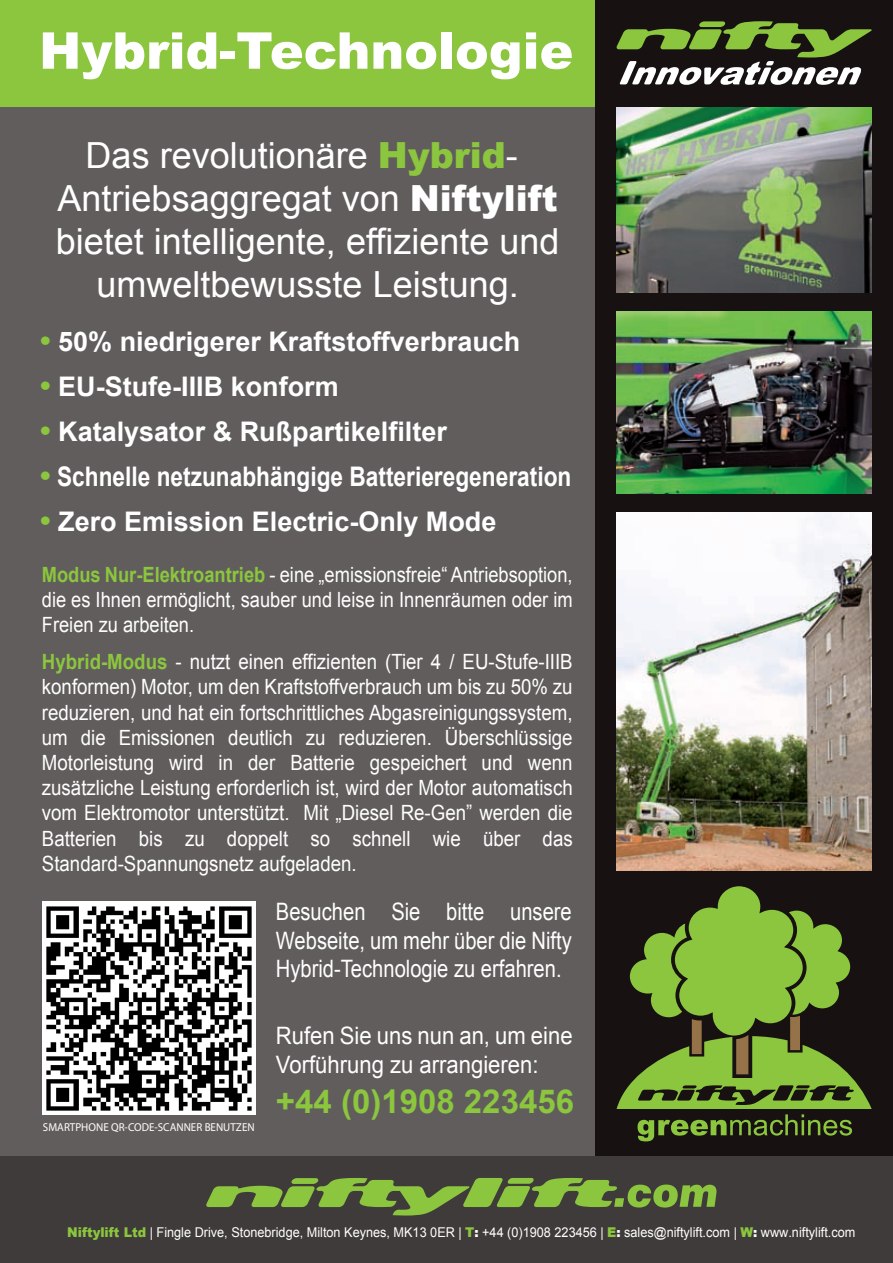
<style>
.page{position:relative;width:893px;height:1263px;background:#615d5c}
.page>*{position:absolute;margin:0;border:0;box-sizing:border-box;transform-origin:0 0}
.t1{font:900 50.7px "Arial";color:#fff}
.t2{font:36px/43.2px "Arial";color:#fff;text-align:center}
.t3{font:700 33px "Arial";color:#8bc63e}
.t4{font:700 27px "Arial";color:#fff}
.t5{font:700 27px "Arial";color:#fff;scale:.84 1}
.t6{font:24px/28.8px "Arial";color:#fff;text-align:justify;scale:.84 1}
.t7{font:24px/28.8px "Arial";color:#fff;scale:.92 1}
.t8{font:21px/25.2px "Arial";color:#fff;text-align:justify;scale:.89 1}
.t9{font:21px/25.2px "Arial";color:#fff;text-align:justify;scale:.87 1}
.t10{font:13.5px "Arial";color:#fff;scale:.94 1}
.t11{font:11.55px "Myriad";color:#fff;scale:.96 1}
.s1{font-weight:900;color:#8bc63e}
.s2{font-weight:900}
.s3{font-size:30px;color:#8bc63e}
.s4{font-weight:700;color:#8bc63e}
</style>
<div class="page">
<div style="left:0;top:0;width:893px;height:106px;background:#8bc63e"></div>
<div style="left:595px;top:0;width:298px;height:1263px;background:#171111"></div>
<div style="left:0;top:1157px;width:893px;height:106px;background:#3f3b3a"></div>
<img style="left:43px;top:901px;width:212px;height:213px">
<svg style="left:617px;top:886px;width:255px;height:255px"></svg>
<img style="left:617px;top:513px;width:255px;height:357px">
<img style="left:617px;top:311px;width:255px;height:182px">
<img style="left:617px;top:107px;width:255px;height:185px">
<svg style="left:206px;top:1178px;width:510px;height:37px"></svg>
<svg style="left:616px;top:21px;width:256px;height:64px"></svg>
<h1 class="t1" style="left:39px;top:14px;width:536px">Hybrid-Technologie</h1>
<h2 class="t2" style="left:56px;top:134px;width:505px">Das revolutionäre <span class="s1">Hybrid</span>-<br>Antriebsaggregat von <span class="s2">Niftylift </span>bietet intelligente, effiziente und umweltbewusste Leistung.</h2>
<p class="t4" style="left:40px;top:324px;width:482px"><span class="s3">•</span> 50% niedrigerer Kraftstoffverbrauch</p>
<p class="t4" style="left:40px;top:369px;width:300px"><span class="s3">•</span> EU-Stufe-IIIB konform</p>
<p class="t4" style="left:40px;top:414px;width:408px"><span class="s3">•</span> Katalysator &amp; Rußpartikelfilter</p>
<p class="t5" style="left:40px;top:459px;width:634px"><span class="s3">•</span> Schnelle netzunabhängige Batterieregeneration</p>
<p class="t4" style="left:40px;top:504px;width:458px"><span class="s3">•</span> Zero Emission Electric-Only Mode</p>
<p class="t9" style="left:42px;top:562px;width:612px"><span class="s4">Modus Nur-Elektroantrieb</span> - eine „emissionsfreie“ Antriebsoption, die es Ihnen ermöglicht, sauber und leise in Innenräumen oder im Freien zu arbeiten.</p>
<p class="t8" style="left:42px;top:649px;width:598px"><span class="s4">Hybrid-Modus</span> - nutzt einen effizienten (Tier 4 / EU-Stufe-IIIB konformen) Motor, um den Kraftstoffverbrauch um bis zu 50% zu reduzieren, und hat ein fortschrittliches Abgasreinigungssystem, um die Emissionen deutlich zu reduzieren. Überschlüssige Motorleistung wird in der Batterie gespeichert und wenn zusätzliche Leistung erforderlich ist, wird der Motor automatisch vom Elektromotor unterstützt. Mit „Diesel Re-Gen” werden die Batterien bis zu doppelt so schnell wie über das Standard-Spannungsnetz aufgeladen.</p>
<p class="t6" style="left:276px;top:897px;width:354px">Besuchen Sie bitte unsere Webseite, um mehr über die Nifty Hybrid-Technologie zu erfahren.</p>
<p class="t11" style="left:43px;top:1122px;width:222px">SMARTPHONE QR-CODE-SCANNER BENUTZEN</p>
<p class="t7" style="left:276px;top:1021px;width:324px">Rufen Sie uns nun an, um eine<br>Vorführung zu arrangieren:</p>
<h3 class="t3" style="left:276px;top:1079px;width:300px">+44 (0)1908 223456</h3>
<p class="t10" style="left:67px;top:1224px;width:840px"><span class="s1">Niftylift Ltd</span> | Fingle Drive, Stonebridge, Milton Keynes, MK13 0ER | <span class="s1">T</span><span class="s2">:</span> +44 (0)1908 223456 | <span class="s1">E</span><span class="s2">:</span> sales@niftylift.com | <span class="s1">W</span><span class="s2">:</span> www.niftylift.com</p>
</div>
